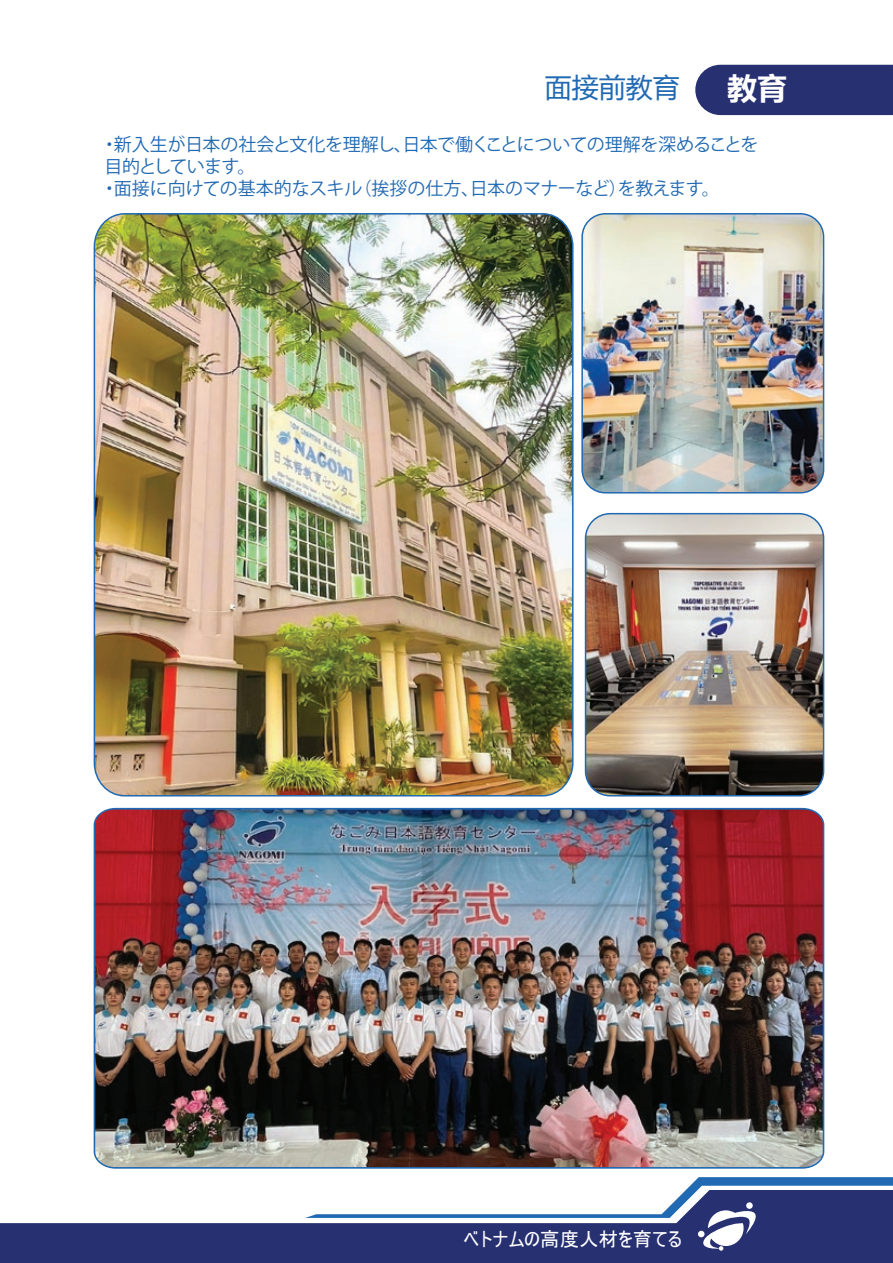
<style>
.page{position:relative;width:893px;height:1263px;background:#fff}
.page>*{position:absolute;margin:0;border:0;box-sizing:border-box;transform-origin:0 0}
.t1{font:700 30px "Microsoft Ya Hei";color:#fff}
.t2{font:27px "Microsoft Ya Hei";color:#2169b2}
.t3{font:19.5px "MS UI Gothic";color:#fff}
.t4{font:18px/21.6px "Koz Go Pr 6 N";letter-spacing:-.02em;color:#2169b2}
</style>
<div class="page">
<div style="left:695px;top:65px;width:198px;height:50px;background:#273071"></div>
<img style="left:94px;top:214px;width:477px;height:582px">
<div style="left:94px;top:213px;width:480px;height:583px;border:2px solid #2169b2;border-radius:31px"></div>
<img style="left:93px;top:807px;width:732px;height:362px">
<img style="left:584px;top:214px;width:240px;height:279px">
<div style="left:581px;top:213px;width:243px;height:280px;border:2px solid #2169b2;border-radius:23px"></div>
<div style="left:0;top:1223px;width:893px;height:40px;background:#273071"></div>
<svg style="left:305px;top:1177px;width:588px;height:74px"></svg>
<img style="left:585px;top:514px;width:239px;height:282px">
<div style="left:585px;top:513px;width:239px;height:283px;border:2px solid #2169b2;border-radius:25px"></div>
<h2 class="t2" style="left:545px;top:69px;width:136px">面接前教育</h2>
<h1 class="t1" style="left:727px;top:67px;width:61px">教育</h1>
<p class="t4" style="left:100px;top:134px;width:659px">・新入生が日本の社会と文化を理解し、日本で働くことについての理解を深めることを目的としています。<br>・面接に向けての基本的なスキル（挨拶の仕方、日本のマナーなど）を教えます。</p>
<p class="t3" style="left:463px;top:1229px;width:221px">ベトナムの高度人材を育てる</p>
</div>
